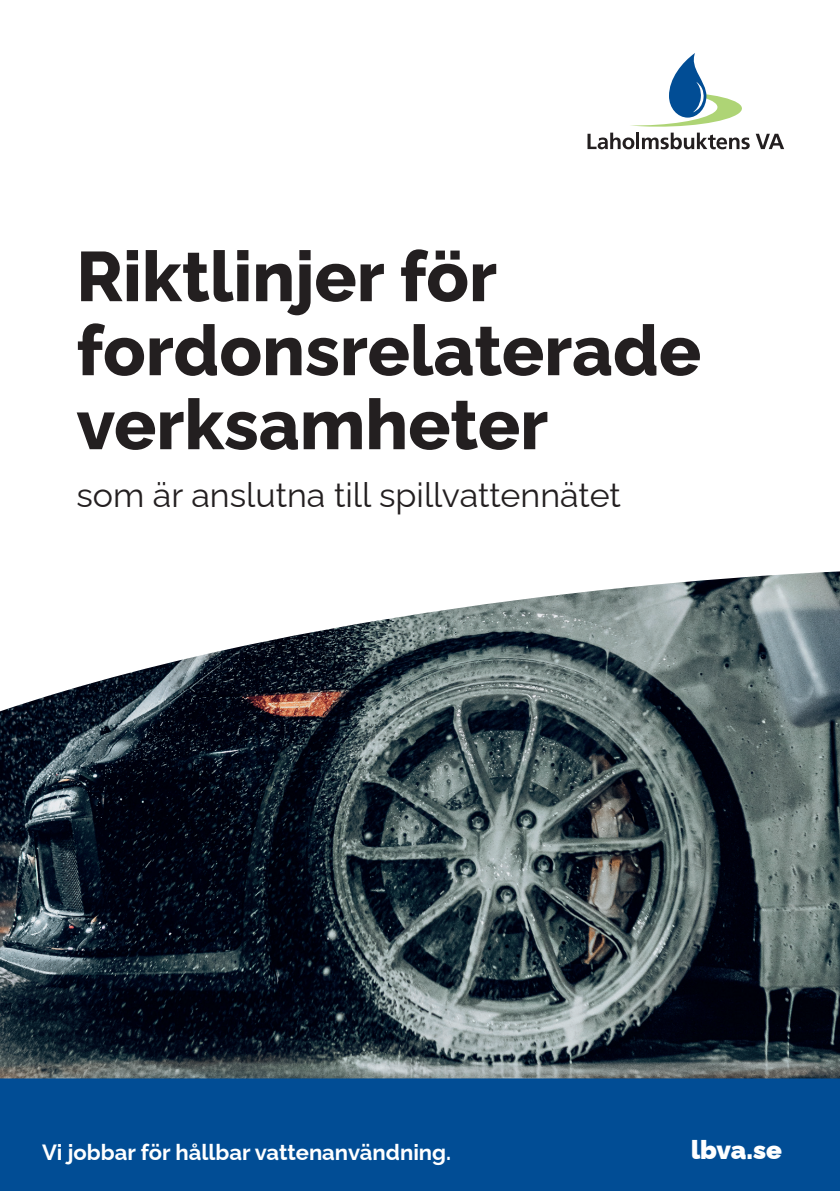
<style>
.page{position:relative;width:840px;height:1191px;background:#fff}
.page>*{position:absolute;margin:0;border:0;box-sizing:border-box;transform-origin:0 0}
.t1{font:800 70px/74px "Raleway";color:#231f20}
.t2{font:34px "Raleway";color:#231f20}
.t3{font:900 26px "Raleway";letter-spacing:-.005em;color:#fff}
.t4{font:700 22px "Raleway";color:#fff}
</style>
<div class="page">
<img style="left:0;top:571px;width:839px;height:507px">
<svg style="left:587px;top:53px;width:196px;height:96px"></svg>
<div style="left:0;top:1078px;width:839px;height:113px;background:#014d95"></div>
<p class="t1" style="left:76px;top:232px;width:626px">Riktlinjer för fordonsrelaterade verksamheter</p>
<p class="t2" style="left:76px;top:468px;width:546px">som är anslutna till spillvattennätet</p>
<p class="t4" style="left:42px;top:1134px;width:410px">Vi jobbar för hållbar vattenanvändning.</p>
<p class="t3" style="left:690px;top:1129px;width:92px">lbva.se</p>
</div>
